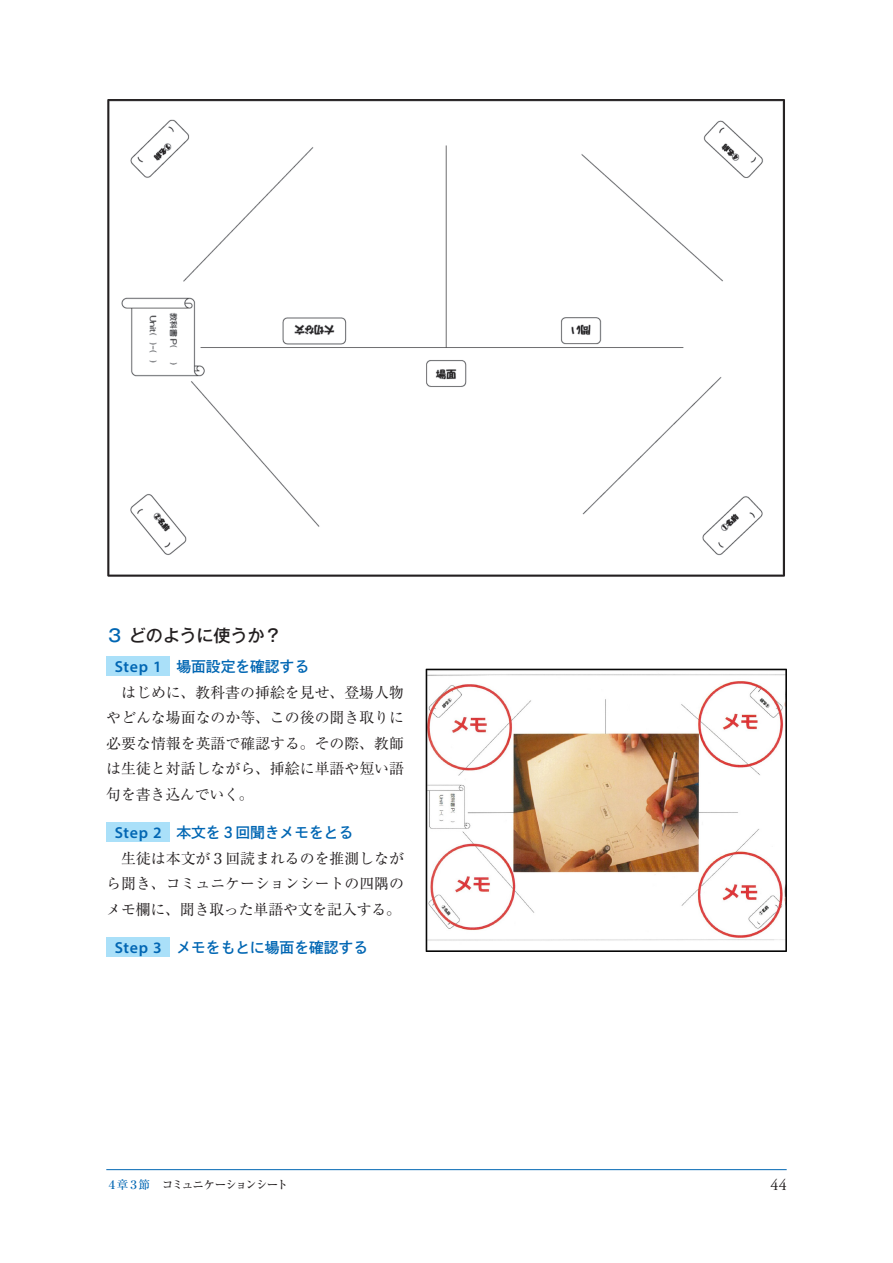
<style>
.page{position:relative;width:893px;height:1263px;background:#fff}
.page>*{position:absolute;margin:0;border:0;box-sizing:border-box;transform-origin:0 0}
.t1{font:500 17.1px "Gothic MB101 Pro";letter-spacing:-.01em;color:#231f20}
.t2{font:600 15.9px "Myriad Pro";letter-spacing:.04em;color:#0166b3}
.t3{font:15.9px "Adobe Garamond Pro";color:#231f20}
.t4{font:14.85px/25.5px "Ryumin Pro";color:#231f20;text-align:justify}
.t5{font:14.85px "Shuei Go Kin Std B";letter-spacing:-.01em;color:#0166b3}
.t6{font:500 11.7px "Ryumin Pro";letter-spacing:-.085em;color:#231f20}
.s1{color:#0166b3}
</style>
<div class="page">
<img style="left:107px;top:99px;width:678px;height:478px">
<img style="left:425px;top:668px;width:362px;height:284px">
<hr style="left:106px;top:1169px;width:681px;height:1px;background:#0166b3">
<div style="left:106px;top:657px;width:64px;height:19px;background:#aae0f9"></div>
<div style="left:106px;top:823px;width:64px;height:19px;background:#aae0f9"></div>
<div style="left:106px;top:938px;width:64px;height:19px;background:#aae0f9"></div>
<p class="t1" style="left:106px;top:621px;width:177px"><span class="s1">３</span>どのように使うか?</p>
<p class="t5" style="left:176px;top:656px;width:134px">場面設定を確認する</p>
<p class="t4" style="left:106px;top:678px;width:299px">　はじめに、教科書の挿絵を見せ、登場人物やどんな場面なのか等、この後の聞き取りに必要な情報を英語で確認する。その際、教師は生徒と対話しながら、挿絵に単語や短い語句を書き込んでいく。</p>
<p class="t5" style="left:176px;top:822px;width:178px">本文を３回聞きメモをとる</p>
<p class="t4" style="left:106px;top:844px;width:299px">　生徒は本文が３回読まれるのを推測しながら聞き、コミュニケーションシートの四隅のメモ欄に、聞き取った単語や文を記入する。</p>
<p class="t5" style="left:176px;top:937px;width:193px">メモをもとに場面を確認する</p>
<p class="t2" style="left:115px;top:656px;width:48px">Step 1</p>
<p class="t2" style="left:115px;top:822px;width:48px">Step 2</p>
<p class="t2" style="left:115px;top:937px;width:48px">Step 3</p>
<p class="t6" style="left:106px;top:1175px;width:184px"><span class="s1">４章３節　</span>コミュニケーションシート</p>
<p class="t3" style="left:770px;top:1175px;width:18px">44</p>
</div>
